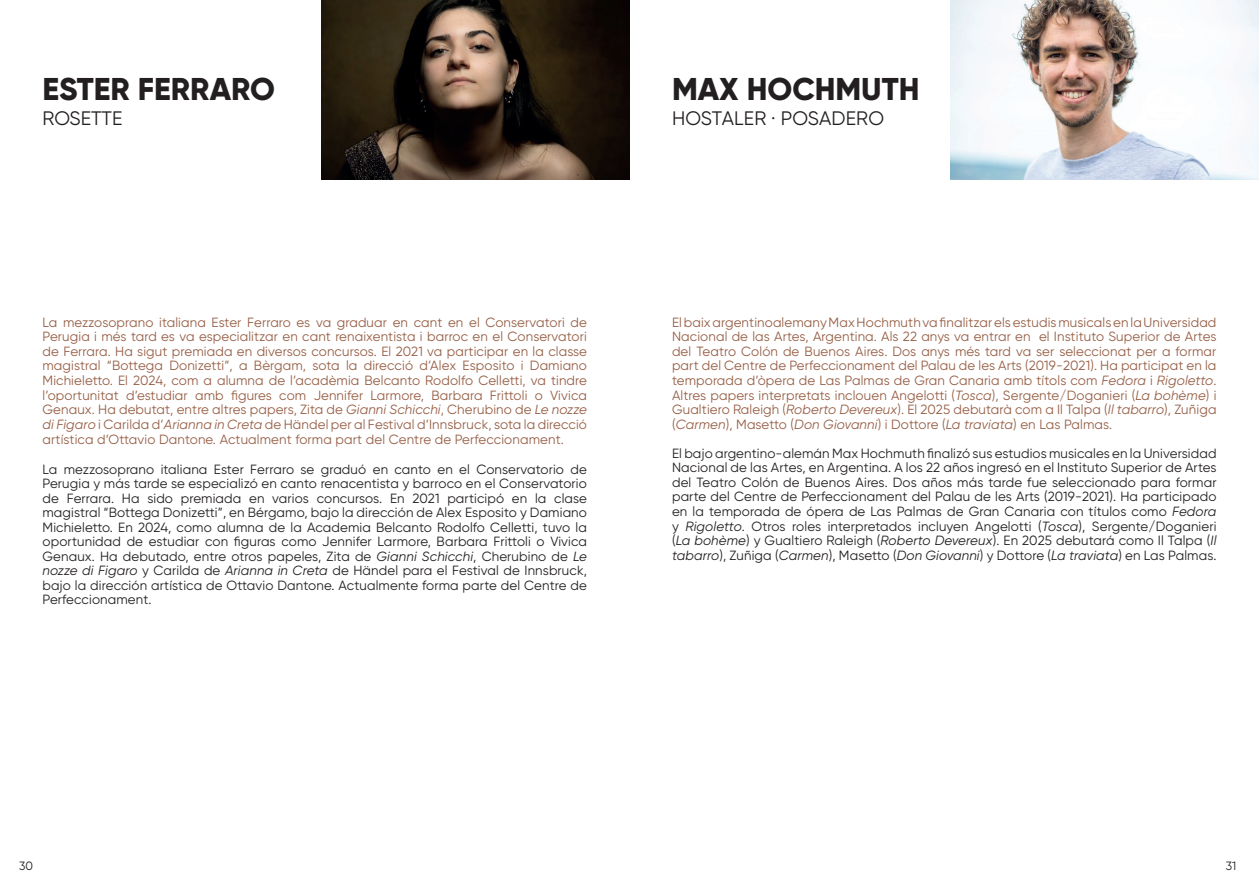
<style>
.page{position:relative;width:1259px;height:893px;background:#fff}
.page>*{position:absolute;margin:0;border:0;box-sizing:border-box;transform-origin:0 0}
.t1{font:800 31.5px "Gilroy";color:#231f20}
.t2{font:19.5px "Gilroy";color:#231f20}
.t3{font:13.35px/14.7px "Gilroy";letter-spacing:.01em;color:#965e45;text-align:justify}
.t4{font:13.35px/14.5px "Gilroy";letter-spacing:.01em;color:#231f20;text-align:justify}
.t5{font:12px "Gilroy";color:#231f20}
.s1{font-style:italic}
</style>
<div class="page">
<img style="left:321px;top:0;width:308px;height:179px">
<img style="left:950px;top:0;width:309px;height:179px">
<h1 class="t1" style="left:43px;top:69px;width:234px">ESTER FERRARO</h1>
<h2 class="t2" style="left:43px;top:107px;width:81px">ROSETTE</h2>
<p class="t3" style="left:43px;top:315px;width:546px">La mezzosoprano italiana Ester Ferraro es va graduar en cant en el Conservatori de Perugia i més tard es va especialitzar en cant renaixentista i barroc en el Conservatori de Ferrara. Ha sigut premiada en diversos concursos. El 2021 va participar en la classe magistral “Bottega Donizetti”, a Bèrgam, sota la direcció d’Alex Esposito i Damiano Michieletto. El 2024, com a alumna de l’acadèmia Belcanto Rodolfo Celletti, va tindre l’oportunitat d’estudiar amb figures com Jennifer Larmore, Barbara Frittoli o Vivica Genaux. Ha debutat, entre altres papers, Zita de <span class="s1">Gianni Schicchi</span>, Cherubino de <span class="s1">Le nozze di Figaro</span> i Carilda d’<span class="s1">Arianna in Creta</span> de Händel per al Festival d’Innsbruck, sota la direcció artística d’Ottavio Dantone. Actualment forma part del Centre de Perfeccionament.</p>
<p class="t4" style="left:43px;top:461px;width:546px">La mezzosoprano italiana Ester Ferraro se graduó en canto en el Conservatorio de Perugia y más tarde se especializó en canto renacentista y barroco en el Conservatorio de Ferrara. Ha sido premiada en varios concursos. En 2021 participó en la clase magistral “Bottega Donizetti”, en Bérgamo, bajo la dirección de Alex Esposito y Damiano Michieletto. En 2024, como alumna de la Academia Belcanto Rodolfo Celletti, tuvo la oportunidad de estudiar con figuras como Jennifer Larmore, Barbara Frittoli o Vivica Genaux. Ha debutado, entre otros papeles, Zita de <span class="s1">Gianni Schicchi</span>, Cherubino de <span class="s1">Le nozze di Figaro</span> y Carilda de <span class="s1">Arianna in Creta</span> de Händel para el Festival de Innsbruck, bajo la dirección artística de Ottavio Dantone. Actualmente forma parte del Centre de Perfeccionament.</p>
<h1 class="t1" style="left:672px;top:69px;width:249px">MAX HOCHMUTH</h1>
<h2 class="t2" style="left:672px;top:107px;width:213px">HOSTALER · POSADERO</h2>
<p class="t3" style="left:672px;top:315px;width:546px">El baix argentinoalemany Max Hochmuth va finalitzar els estudis musicals en la Universidad Nacional de las Artes, Argentina. Als 22 anys va entrar en el Instituto Superior de Artes del Teatro Colón de Buenos Aires. Dos anys més tard va ser seleccionat per a formar part del Centre de Perfeccionament del Palau de les Arts (2019-2021). Ha participat en la temporada d’òpera de Las Palmas de Gran Canaria amb títols com <span class="s1">Fedora</span> i <span class="s1">Rigoletto</span>.<br>Altres papers interpretats inclouen Angelotti (<span class="s1">Tosca</span>), Sergente/Doganieri (<span class="s1">La bohème</span>) i Gualtiero Raleigh (<span class="s1">Roberto Devereux</span>). El 2025 debutarà com a Il Talpa (<span class="s1">Il tabarro</span>), Zuñiga (<span class="s1">Carmen</span>), Masetto (<span class="s1">Don Giovanni</span>) i Dottore (<span class="s1">La traviata</span>) en Las Palmas.</p>
<p class="t4" style="left:672px;top:446px;width:546px">El bajo argentino-alemán Max Hochmuth finalizó sus estudios musicales en la Universidad Nacional de las Artes, en Argentina. A los 22 años ingresó en el Instituto Superior de Artes del Teatro Colón de Buenos Aires. Dos años más tarde fue seleccionado para formar parte del Centre de Perfeccionament del Palau de les Arts (2019-2021). Ha participado en la temporada de ópera de Las Palmas de Gran Canaria con títulos como <span class="s1">Fedora </span>y <span class="s1">Rigoletto</span>. Otros roles interpretados incluyen Angelotti (<span class="s1">Tosca</span>), Sergente/Doganieri (<span class="s1">La bohème</span>) y Gualtiero Raleigh (<span class="s1">Roberto Devereux</span>). En 2025 debutará como Il Talpa (<span class="s1">Il tabarro</span>), Zuñiga (<span class="s1">Carmen</span>), Masetto (<span class="s1">Don Giovanni</span>) y Dottore (<span class="s1">La traviata</span>) en Las Palmas.</p>
<p class="t5" style="left:19px;top:858px;width:15px">30</p>
<p class="t5" style="left:1225px;top:858px;width:12px">31</p>
</div>
